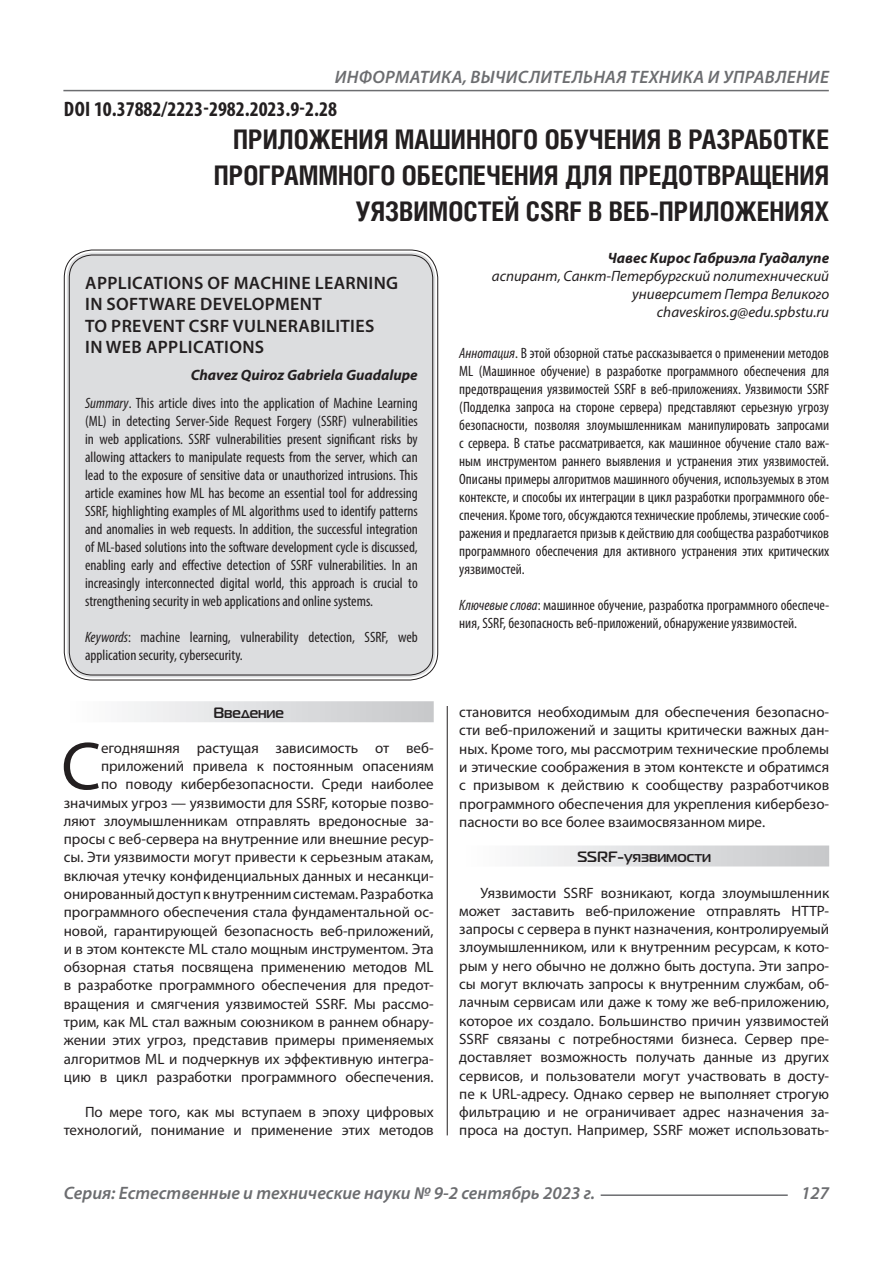
<style>
.page{position:relative;width:893px;height:1263px;background:#fff}
.page>*{position:absolute;margin:0;border:0;box-sizing:border-box;transform-origin:0 0}
.Статья_текст_первый{font:68.4px "Myriad Pro";color:#231f20}
.Статья_название{font:700 27px/36px "Helios Cond C";color:#231f20;text-align:right}
.ДОИ{font:700 condensed 21px "Myriad Pro";color:#231f20}
.t1{font:italic 600 18px "Myriad Pro";letter-spacing:.005em;color:#6c6d70}
.Статья_название_англ{font:600 18px/21.6px "Myriad Pro";letter-spacing:.02em;color:#231f20}
.Статья_текст{font:15px/18.3px "Myriad Pro";color:#231f20;text-align:justify}
.Статья_аннотация_тек{font:condensed 15px/18px "Myriad Pro";color:#231f20;text-align:justify}
.Статья_текст_первый-2{font:15px/18.3px "Myriad Pro";color:#231f20;text-align:right}
.Статья_аннотация_анг{font:condensed 15px/18px "Myriad Pro";color:#231f20;text-align:justify}
.Статья_автор_инфо{font:italic 15px/18px "Myriad Pro";color:#231f20;text-align:right}
.Статья_автор_англ{font:italic 700 15px "Myriad Pro";color:#231f20}
.Статья_автор_инфо-2{font:italic 700 15px "Myriad Pro";color:#231f20}
.Статья_подзаголовок{font:700 15px "Magistral C";color:#231f20}
.s1{font-style:italic}
</style>
<div class="page">
<hr style="left:447px;top:128px;width:1px;height:1007px;background:#231f20">
<hr style="left:63px;top:90px;width:766px;height:1px;background:#6c6d70">
<hr style="left:601px;top:1194px;width:187px;height:2px;background:#6c6d70">
<div style="left:443px;top:128px;width:10px;height:578px;background:#fff"></div>
<div style="left:67px;top:252px;width:368px;height:425px;background:#dcdddf;border-radius:26px"></div>
<div style="left:64px;top:701px;width:370px;height:21px;background:linear-gradient(to right,#fefeff,#c6c8ca)"></div>
<div style="left:459px;top:845px;width:370px;height:21px;background:linear-gradient(to right,#fefeff,#c6c8ca)"></div>
<p class="t1" style="left:335px;top:66px;width:496px">ИНФОРМАТИКА, ВЫЧИСЛИТЕЛЬНАЯ ТЕХНИКА И УПРАВЛЕНИЕ</p>
<p class="ДОИ" style="left:64px;top:96px;width:274px">DOI 10.37882/2223-2982.2023.9-2.28</p>
<p class="Статья_название" style="left:214px;top:121px;width:617px">ПРИЛОЖЕНИЯ МАШИННОГО ОБУЧЕНИЯ В РАЗРАБОТКЕ<br>ПРОГРАММНОГО ОБЕСПЕЧЕНИЯ ДЛЯ ПРЕДОТВРАЩЕНИЯ<br>УЯЗВИМОСТЕЙ CSRF В ВЕБ-ПРИЛОЖЕНИЯХ</p>
<p class="Статья_автор_инфо-2" style="left:608px;top:248px;width:223px">Чавес Кирос Габриэла Гуадалупе</p>
<p class="Статья_автор_инфо" style="left:492px;top:267px;width:339px">аспирант, Санкт-Петербургский политехнический университет Петра Великого</p>
<p class="Статья_автор_инфо" style="left:657px;top:303px;width:174px">chaveskiros.g@edu.spbstu.ru</p>
<p class="Статья_аннотация_тек" style="left:459px;top:344px;width:371px"><span class="s1">Аннотация</span>. В этой обзорной статье рассказывается о применении методов ML (Машинное обучение) в разработке программного обеспечения для предотвращения уязвимостей SSRF в веб-приложениях. Уязвимости SSRF (Подделка запроса на стороне сервера) представляют серьезную угрозу безопасности, позволяя злоумышленникам манипулировать запросами с сервера. В статье рассматривается, как машинное обучение стало важ&shy;ным инструментом раннего выявления и устранения этих уязвимостей.<br>Описаны примеры алгоритмов машинного обучения, используемых в этом контексте, и способы их интеграции в цикл разработки программного обе&shy;спечения. Кроме того, обсуждаются технические проблемы, этические сооб&shy;ражения и предлагается призыв к действию для сообщества разработчиков программного обеспечения для активного устранения этих критических уязвимостей.</p>
<p class="Статья_аннотация_тек" style="left:459px;top:596px;width:371px"><span class="s1">Ключевые слова</span>: машинное обучение, разработка программного обеспече&shy;ния, SSRF, безопасность веб-приложений, обнаружение уязвимостей.</p>
<p class="Статья_название_англ" style="left:85px;top:271px;width:315px">APPLICATIONS OF MACHINE LEARNING<br>IN SOFTWARE DEVELOPMENT<br>TO PREVENT CSRF VULNERABILITIES<br>IN WEB APPLICATIONS</p>
<p class="Статья_автор_англ" style="left:191px;top:365px;width:229px">Chavez Quiroz Gabriela Guadalupe</p>
<p class="Статья_аннотация_анг" style="left:85px;top:394px;width:334px"><span class="s1">Summary</span>. This article dives into the application of Machine Learning (ML) in detecting Server-Side Request Forgery (SSRF) vulnerabilities in web applications. SSRF vulnerabilities present significant risks by allowing attackers to manipulate requests from the server, which can lead to the exposure of sensitive data or unauthorized intrusions. This article examines how ML has become an essential tool for addressing SSRF, highlighting examples of ML algorithms used to identify patterns and anomalies in web requests. In addition, the successful integration of ML-based solutions into the software development cycle is discussed, enabling early and effective detection of SSRF vulnerabilities. In an increasingly interconnected digital world, this approach is crucial to strengthening security in web applications and online systems.</p>
<p class="Статья_аннотация_анг" style="left:85px;top:628px;width:334px"><span class="s1">Keywords</span>: machine learning, vulnerability detection, SSRF, web application security, cybersecurity.</p>
<p class="Статья_подзаголовок" style="left:213px;top:704px;width:72px">Введение</p>
<p class="Статья_текст_первый" style="left:61px;top:724px;width:41px">С</p>
<p class="Статья_текст_первый-2" style="left:64px;top:739px;width:371px">егодняшняя растущая зависимость от веб&shy;приложений привела к постоянным опасениям<br>по поводу кибербезопасности. Среди наиболее значимых угроз — уязвимости для SSRF, которые позво&shy;ляют злоумышленникам отправлять вредоносные за&shy;просы с веб-сервера на внутренние или внешние ресур&shy;сы. Эти уязвимости могут привести к серьезным атакам, включая утечку конфиденциальных данных и несанкци&shy;онированный доступ к внутренним системам. Разработка программного обеспечения стала фундаментальной ос&shy;новой, гарантирующей безопасность веб-приложений, и в этом контексте ML стало мощным инструментом. Эта обзорная статья посвящена применению методов ML в разработке программного обеспечения для предот&shy;вращения и смягчения уязвимостей SSRF. Мы рассмо&shy;трим, как ML стал важным союзником в раннем обнару&shy;жении этих угроз, представив примеры применяемых алгоритмов ML и подчеркнув их эффективную интегра&shy;цию в цикл разработки программного обеспечения.</p>
<p class="Статья_текст" style="left:64px;top:1103px;width:371px;text-align:right">По мере того, как мы вступаем в эпоху цифровых технологий, понимание и применение этих методов</p>
<p class="Статья_текст" style="left:459px;top:703px;width:371px">становится необходимым для обеспечения безопасно&shy;сти веб-приложений и защиты критически важных дан&shy;ных. Кроме того, мы рассмотрим технические проблемы и этические соображения в этом контексте и обратимся с призывом к действию к сообществу разработчиков программного обеспечения для укрепления кибербезо&shy;пасности во все более взаимосвязанном мире.</p>
<p class="Статья_подзаголовок" style="left:577px;top:848px;width:135px">SSRF-уязвимости</p>
<p class="Статья_текст" style="left:459px;top:883px;width:371px;text-indent:21px">Уязвимости SSRF возникают, когда злоумышленник может заставить веб-приложение отправлять HTTP&shy;запросы с сервера в пункт назначения, контролируемый злоумышленником, или к внутренним ресурсам, к кото&shy;рым у него обычно не должно быть доступа. Эти запро&shy;сы могут включать запросы к внутренним службам, об&shy;лачным сервисам или даже к тому же веб-приложению, которое их создало. Большинство причин уязвимостей SSRF связаны с потребностями бизнеса. Сервер пре&shy;доставляет возможность получать данные из других сервисов, и пользователи могут участвовать в досту&shy;пе к URL-адресу. Однако сервер не выполняет строгую фильтрацию и не ограничивает адрес назначения за&shy;проса на доступ. Например, SSRF может использовать-</p>
<p class="t1" style="left:64px;top:1182px;width:533px">Серия: Естественные и технические науки № 9-2 сентябрь 2023 г.</p>
<p class="t1" style="left:801px;top:1182px;width:30px">127</p>
</div>
